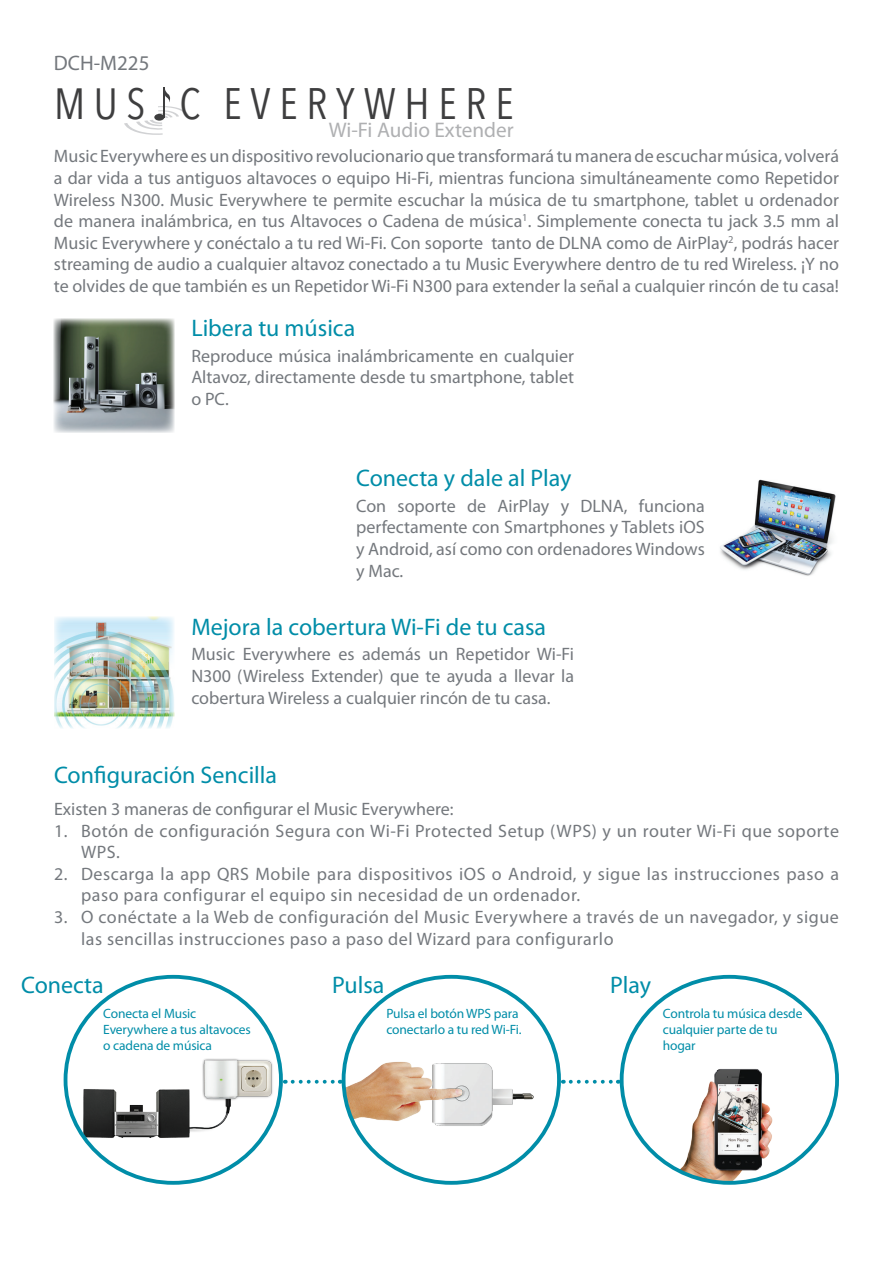
<style>
.page{position:relative;width:893px;height:1263px;background:#fff}
.page>*{position:absolute;margin:0;border:0;box-sizing:border-box;transform-origin:0 0}
.t1{font:43.95px "Avenir Next Condensed";letter-spacing:.2em;color:#3e3e3f}
.t2{font:24px "Myriad Pro";color:#008da8}
.t3{font:21.15px "Myriad Pro";color:#afb0b2}
.t4{font:21px "Myriad Pro";color:#74787d}
.t5{font:18px/21.6px "Myriad Pro";letter-spacing:.025em;color:#74787d;text-align:justify}
.t6{font:18px "Myriad Pro";color:#74787d}
.t7{font:13.5px/16.2px "Myriad Pro";letter-spacing:-.01em;color:#008da8}
.s1{font-size:43.65px}
</style>
<div class="page">
<svg style="left:124px;top:87px;width:65px;height:48px"></svg>
<img style="left:54px;top:319px;width:120px;height:113px">
<img style="left:720px;top:479px;width:116px;height:97px">
<img style="left:54px;top:617px;width:120px;height:111px">
<img style="left:70px;top:977px;width:211px;height:206px">
<img style="left:344px;top:1006px;width:205px;height:161px">
<img style="left:626px;top:1053px;width:211px;height:128px">
<svg style="left:293px;top:1080px;width:48px;height:4px"></svg>
<svg style="left:571px;top:1080px;width:48px;height:4px"></svg>
<p class="t4" style="left:54px;top:50px;width:97px">DCH-M225</p>
<h1 class="t1" style="left:54px;top:66px;width:461px"><span class="s1">MUS C</span> EVERYWHERE</h1>
<p class="t3" style="left:329px;top:116px;width:186px">Wi-Fi Audio Extender</p>
<p class="t5" style="left:54px;top:145px;width:787px">Music Everywhere es un dispositivo revolucionario que transformará tu manera de escuchar música, volverá a dar vida a tus antiguos altavoces o equipo Hi-Fi, mientras funciona simultáneamente como Repetidor Wireless N300. Music Everywhere te permite escuchar la música de tu smartphone, tablet u ordenador de manera inalámbrica, en tus Altavoces o Cadena de música<sup>1</sup>. Simplemente conecta tu jack 3.5 mm al Music Everywhere y conéctalo a tu red Wi-Fi. Con soporte tanto de DLNA como de AirPlay<sup>2</sup>, podrás hacer streaming de audio a cualquier altavoz conectado a tu Music Everywhere dentro de tu red Wireless. ¡Y no te olvides de que también es un Repetidor Wi-Fi N300 para extender la señal a cualquier rincón de tu casa!</p>
<h2 class="t2" style="left:191px;top:313px;width:165px">Libera tu música</h2>
<p class="t5" style="left:191px;top:345px;width:384px">Reproduce música inalámbricamente en cualquier Altavoz, directamente desde tu smartphone, tablet o PC.</p>
<h2 class="t2" style="left:356px;top:463px;width:217px">Conecta y dale al Play</h2>
<p class="t5" style="left:356px;top:495px;width:350px">Con soporte de AirPlay y DLNA, funciona perfectamente con Smartphones y Tablets iOS y Android, así como con ordenadores Windows y Mac.</p>
<h2 class="t2" style="left:191px;top:612px;width:356px">Mejora la cobertura Wi-Fi de tu casa</h2>
<p class="t5" style="left:191px;top:643px;width:384px">Music Everywhere es además un Repetidor Wi-Fi N300 (Wireless Extender) que te ayuda a llevar la cobertura Wireless a cualquier rincón de tu casa.</p>
<h2 class="t2" style="left:54px;top:761px;width:225px">Configuración Sencilla</h2>
<p class="t6" style="left:54px;top:798px;width:401px">Existen 3 maneras de configurar el Music Everywhere:</p>
<p class="t5" style="left:81px;top:819px;width:759px;text-indent:-27px">1. Botón de configuración Segura con Wi-Fi Protected Setup (WPS) y un router Wi-Fi que soporte<br>WPS.</p>
<p class="t5" style="left:81px;top:863px;width:759px;text-indent:-27px">2. Descarga la app QRS Mobile para dispositivos iOS o Android, y sigue las instrucciones paso a paso para configurar el equipo sin necesidad de un ordenador.</p>
<p class="t5" style="left:81px;top:906px;width:759px;text-indent:-27px">3. O conéctate a la Web de configuración del Music Everywhere a través de un navegador, y sigue las sencillas instrucciones paso a paso del Wizard para configurarlo</p>
<h2 class="t2" style="left:21px;top:970px;width:84px">Conecta</h2>
<h2 class="t2" style="left:332px;top:970px;width:54px">Pulsa</h2>
<h2 class="t2" style="left:610px;top:970px;width:42px">Play</h2>
<p class="t7" style="left:103px;top:1005px;width:149px">Conecta el Music<br>Everywhere a tus altavoces o cadena de música</p>
<p class="t7" style="left:386px;top:1005px;width:137px">Pulsa el botón WPS para conectarlo a tu red Wi-Fi.</p>
<p class="t7" style="left:663px;top:1005px;width:141px">Controla tu música desde cualquier parte de tu hogar</p>
</div>
